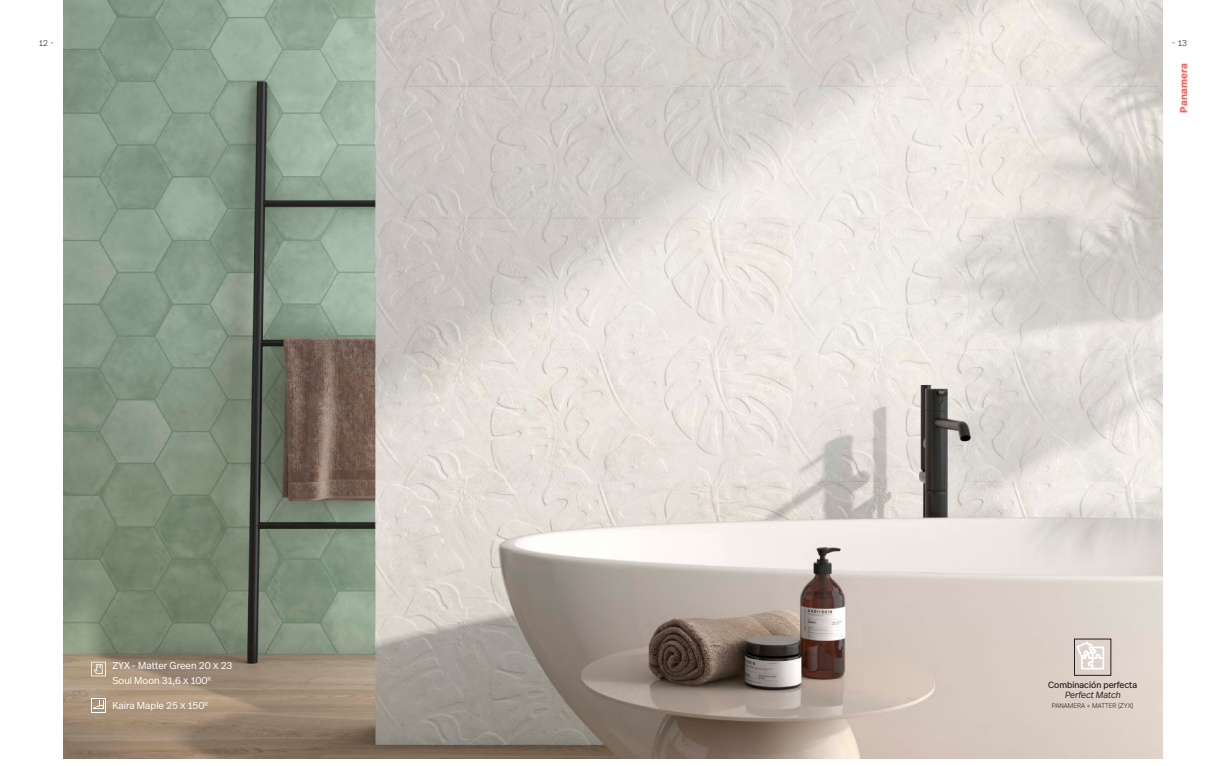
<style>
.page{position:relative;width:1226px;height:766px;background:#fff}
.page>*{position:absolute;margin:0;border:0;box-sizing:border-box;transform-origin:0 0}
.t1{font:300 10px/15px "Real Head Pro";color:#fff}
.t2{font:700 10px "Real Text Pro";letter-spacing:.01em;color:#f6665e}
.t3{font:9px "Real Head Pro";color:#241f1f}
.t4{font:300 9px "Real Head Pro";color:#241f1f}
.t5{font:300 8.75px "Real Text Pro";color:#241f1f}
.t6{font:300 6.75px "Real Head Pro";color:#241f1f}
</style>
<div class="page">
<img style="left:64px;top:0;width:1098px;height:757px">
<svg style="left:91px;top:697px;width:15px;height:15px"></svg>
<svg style="left:91px;top:661px;width:15px;height:15px"></svg>
<svg style="left:1077px;top:641px;width:27px;height:28px"></svg>
<p class="t5" style="left:39px;top:36px;width:16px">12 -</p>
<p class="t5" style="left:1172px;top:36px;width:16px">- 13</p>
<p class="t2" style="left:1175px;top:113px;width:51px;rotate:-90deg">Panamera</p>
<p class="t1" style="left:112px;top:657px;width:121px">ZYX - Matter Green 20 x 23<br>Soul Moon 31,6 x 100<sup>R</sup></p>
<p class="t1" style="left:112px;top:697px;width:97px">Kaira Maple 25 x 150<sup>R</sup></p>
<p class="t3" style="left:1048px;top:677px;width:90px">Combinación perfecta</p>
<p class="t4" style="left:1065px;top:688px;width:59px">PerfectMatch</p>
<p class="t6" style="left:1052px;top:700px;width:83px">PANAMERA + MATTER (ZYX)</p>
</div>
